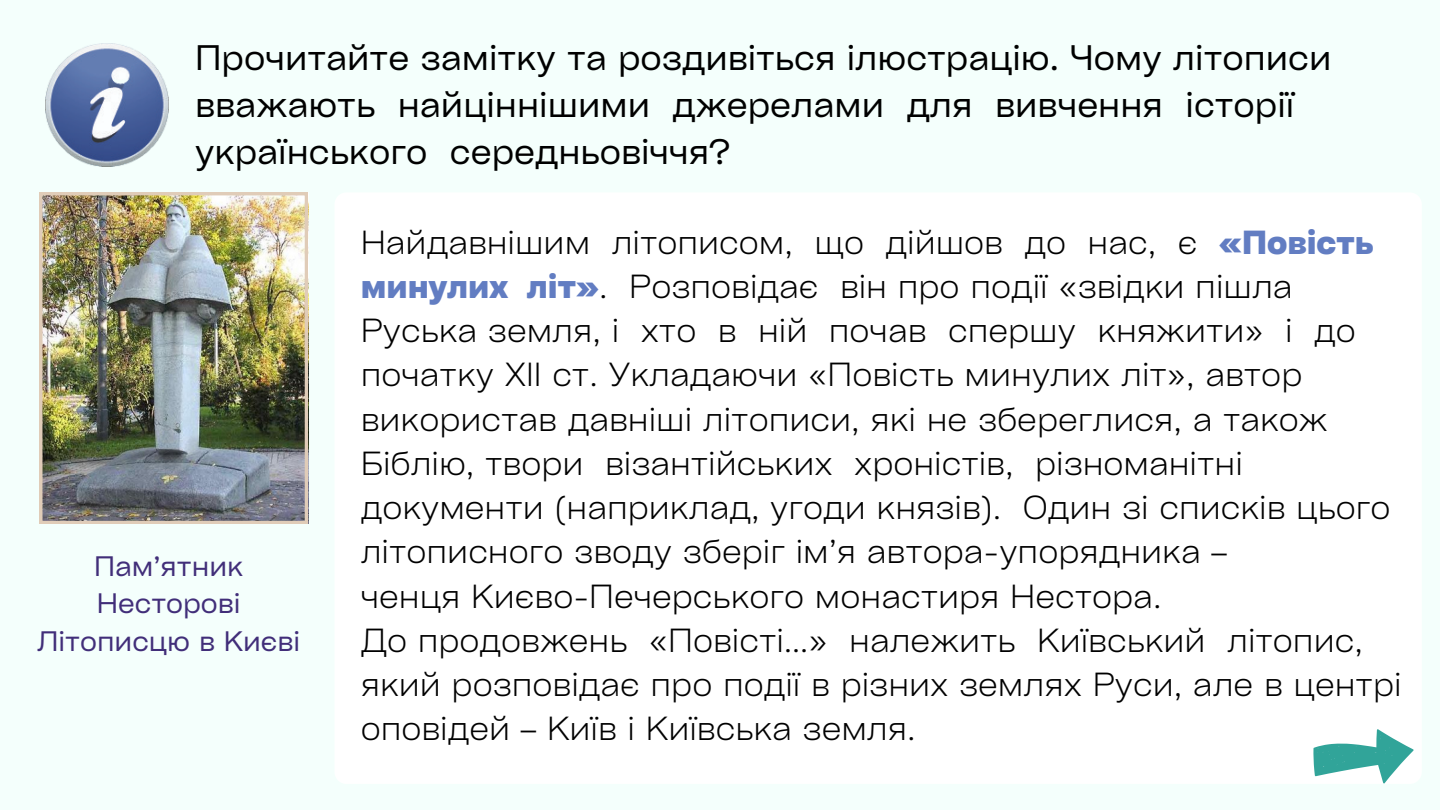
<style>
.page{position:relative;width:1440px;height:810px;background:#f4fffc}
.page>*{position:absolute;margin:0;border:0;box-sizing:border-box;transform-origin:0 0}
.t1{font:34px/47.2px "Cy Grotesk Key";color:#000}
.t2{font:300 32px/44.2px "Cy Grotesk Key";color:#000}
.t3{font:27px/37.5px "Cy Grotesk Key";color:#412e79;text-align:center}
.s1{font-weight:700;color:#627dc2}
</style>
<div class="page">
<div style="left:335px;top:193px;width:1086px;height:590px;background:#fff"></div>
<svg style="left:1313px;top:729px;width:101px;height:55px"></svg>
<img style="left:46px;top:43px;width:123px;height:123px">
<img style="left:40px;top:192px;width:268px;height:332px">
<p class="t1" style="left:195px;top:33px;width:1138px">Прочитайте замітку та роздивіться ілюстрацію. Чому літописи вважають найціннішими джерелами для вивчення історії українського середньовіччя?</p>
<h1 class="t3" style="left:37px;top:546px;width:265px">Пам’ятник<br>Несторові<br>Літописцю в Києві</h1>
<p class="t2" style="left:361px;top:219px;width:1042px">Найдавнішим літописом, що дійшов до нас, є <span class="s1">«Повість минулих літ»</span>. Розповідає він про події «звідки пішла Руська земля, і хто в ній почав спершу княжити» і до початку ХІІ ст. Укладаючи «Повість минулих лiт», автор використав давніші літописи, які не збереглися, а також Біблію, твори візантійських хроністів, різноманітні документи (наприклад, угоди князів). Один зі списків цього літописного зводу зберіг ім’я автора-упорядника –<br>ченця Києво-Печерського монастиря Нестора.<br>До продовжень «Повiстi…» належить Київський літопис, який розповідає про події в різних землях Руси, але в центрі оповідей – Київ i Київська земля.</p>
</div>
